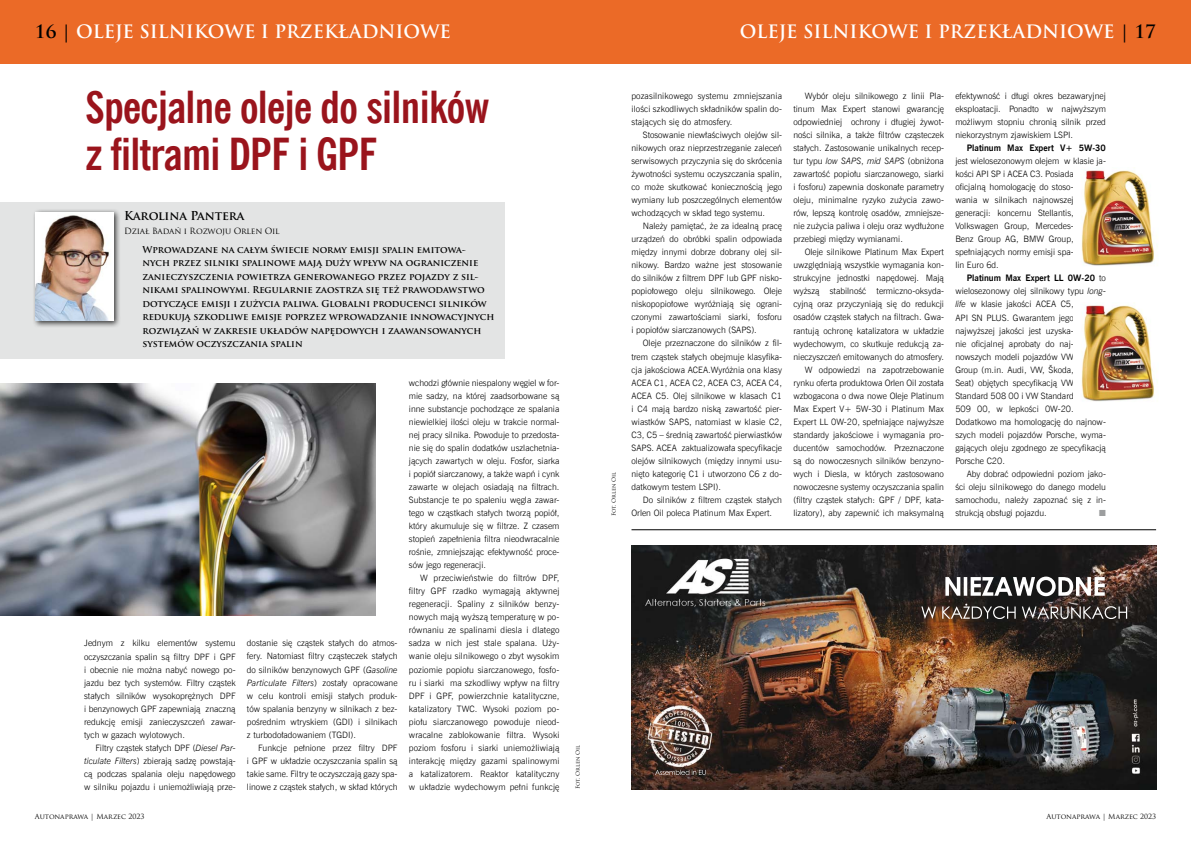
<style>
.page{position:relative;width:1191px;height:842px;background:#fff}
.page>*{position:absolute;margin:0;border:0;box-sizing:border-box;transform-origin:0 0}
.t1{font:700 44px/47px "News Goth Cn EU";letter-spacing:-.015em;color:#9a141c}
.t2{font:700 18px "Trajan Pro";color:#fff}
.t3{font:700 12px "Trajan Pro";letter-spacing:-.01em;color:#000}
.t4{font:700 9.2px/13.5px "Trajan Pro";color:#000}
.t5{font:8.8px/13px "News Goth Lt EU";color:#000;text-align:justify}
.t6{font:700 8.8px "News Goth EU";color:#000}
.t7{font:8.8px "Zapf Dingbats ITC";color:#9c9e9f}
.t8{font:8.4px "Trajan Pro";letter-spacing:-.015em;color:#000}
.t9{font:7px "Trajan Pro";color:#000}
.t10{font:5.5px "Trajan Pro";letter-spacing:-.02em;color:#000}
.s1{color:#000}
.s2{font-style:italic}
.s3{font-family:"News Goth Lt EU";font-weight:400}
</style>
<div class="page">
<div style="left:0;top:0;width:595px;height:64px;background:#eb6a27"></div>
<div style="left:595px;top:0;width:596px;height:64px;background:#eb6a27"></div>
<div style="left:0;top:202px;width:504px;height:156px;background:#e3e4e4"></div>
<div style="left:32px;top:208px;width:89px;height:120px;background:#000;opacity:.75"></div>
<img style="left:36px;top:212px;width:78px;height:109px">
<img style="left:0;top:383px;width:376px;height:233px">
<img style="left:631px;top:546px;width:525px;height:243px">
<img style="left:1081px;top:305px;width:73px;height:97px">
<img style="left:1081px;top:170px;width:77px;height:96px">
<hr style="left:631px;top:530px;width:525px;height:1px;background:#000">
<h2 class="t2" style="left:35px;top:20px;width:417px"><span class="s1">16 |</span> OLEJE SILNIKOWE I PRZEKŁADNIOWE</h2>
<h1 class="t1" style="left:85px;top:85px;width:406px">Specjalne oleje do silników z filtrami DPF i GPF</h1>
<h3 class="t3" style="left:124px;top:208px;width:122px">Karolina Pantera</h3>
<p class="t8" style="left:124px;top:226px;width:157px">Dział Badań i Rozwoju Orlen Oil</p>
<p class="t4" style="left:142px;top:243px;width:353px">Wprowadzane na całym świecie normy emisji spalin emitowa&shy;nych przez silniki spalinowe mają duży wpływ na ograniczenie zanieczyszczenia powietrza generowanego przez pojazdy z sil&shy;nikami spalinowymi. Regularnie zaostrza się też prawodawstwo dotyczące emisji i zużycia paliwa. Globalni producenci silników redukują szkodliwe emisje poprzez wprowadzanie innowacyjnych rozwiązań w zakresie układów napędowych i zaawansowanych systemów oczyszczania spalin</p>
<p class="t5" style="left:409px;top:376px;width:152px">wchodzi głównie niespalony węgiel w for&shy;mie sadzy, na której zaadsorbowane są inne substancje pochodzące ze spalania niewielkiej ilości oleju w trakcie normal&shy;nej pracy silnika. Powoduje to przedosta&shy;nie się do spalin dodatków uszlachetnia&shy;jących zawartych w oleju. Fosfor, siarka i popiół siarczanowy, a także wapń i cynk zawarte w olejach osiadają na filtrach.<br>Substancje te po spaleniu węgla zawar&shy;tego w cząstkach stałych tworzą popiół, który akumuluje się w filtrze. Z czasem stopień zapełnienia filtra nieodwracalnie rośnie, zmniejszając efektywność proce&shy;sów jego regeneracji.</p>
<p class="t5" style="left:409px;top:572px;width:152px;text-indent:11px">W przeciwieństwie do filtrów DPF, filtry GPF rzadko wymagają aktywnej regeneracji. Spaliny z silników benzy&shy;nowych mają wyższą temperaturę w po&shy;równaniu ze spalinami diesla i dlatego sadza w nich jest stale spalana. Uży&shy;wanie oleju silnikowego o zbyt wysokim poziomie popiołu siarczanowego, fosfo&shy;ru i siarki ma szkodliwy wpływ na filtry DPF i GPF, powierzchnie katalityczne, katalizatory TWC. Wysoki poziom po&shy;piołu siarczanowego powoduje nieod&shy;wracalne zablokowanie filtra. Wysoki poziom fosforu i siarki uniemożliwiają interakcję między gazami spalinowymi a katalizatorem. Reaktor katalityczny w układzie wydechowym pełni funkcję</p>
<p class="t5" style="left:247px;top:637px;width:152px">dostanie się cząstek stałych do atmos&shy;fery. Natomiast filtry cząsteczek stałych do silników benzynowych GPF (<span class="s2">Gasoline Particulate Filters</span>) zostały opracowane w celu kontroli emisji stałych produk&shy;tów spalania benzyny w silnikach z bez&shy;pośrednim wtryskiem (GDI) i silnikach z turbodoładowaniem (TGDI).</p>
<p class="t5" style="left:247px;top:741px;width:152px;text-indent:11px">Funkcje pełnione przez filtry DPF i GPF w układzie oczyszczania spalin są takie same. Filtry te oczyszczają gazy spa&shy;linowe z cząstek stałych, w skład których</p>
<p class="t5" style="left:84px;top:637px;width:153px">Jednym z kilku elementów systemu oczyszczania spalin są filtry DPF i GPF i obecnie nie można nabyć nowego po&shy;jazdu bez tych systemów. Filtry cząstek stałych silników wysokoprężnych DPF i benzynowych GPF zapewniają znaczną redukcję emisji zanieczyszczeń zawar&shy;tych w gazach wylotowych.</p>
<p class="t5" style="left:84px;top:741px;width:153px;text-indent:11px">Filtry cząstek stałych DPF (<span class="s2">Diesel Par&shy;ticulate Filters</span>) zbierają sadzę powstają&shy;cą podczas spalania oleju napędowego w silniku pojazdu i uniemożliwiają prze-</p>
<p class="t9" style="left:35px;top:812px;width:111px">Autonaprawa | Marzec 2023</p>
<p class="t10" style="left:574px;top:789px;width:46px;rotate:-90deg">Fot. Orlen Oil</p>
<h2 class="t2" style="left:740px;top:20px;width:417px">OLEJE SILNIKOWE I PRZEKŁADNIOWE <span class="s1">| 17</span></h2>
<p class="t10" style="left:610px;top:516px;width:46px;rotate:-90deg">Fot. Orlen Oil</p>
<p class="t5" style="left:631px;top:89px;width:152px">pozasilnikowego systemu zmniejszania ilości szkodliwych składników spalin do&shy;stających się do atmosfery.</p>
<p class="t5" style="left:631px;top:128px;width:152px;text-indent:11px">Stosowanie niewłaściwych olejów sil&shy;nikowych oraz nieprzestrzeganie zaleceń serwisowych przyczynia się do skrócenia żywotności systemu oczyszczania spalin, co może skutkować koniecznością jego wymiany lub poszczególnych elementów wchodzących w skład tego systemu.</p>
<p class="t5" style="left:631px;top:220px;width:152px;text-indent:11px">Należy pamiętać, że za idealną pracę urządzeń do obróbki spalin odpowiada między innymi dobrze dobrany olej sil&shy;nikowy. Bardzo ważne jest stosowanie do silników z filtrem DPF lub GPF nisko&shy;popiołowego oleju silnikowego. Oleje niskopopiołowe wyróżniają się ograni&shy;czonymi zawartościami siarki, fosforu i popiołów siarczanowych (SAPS).</p>
<p class="t5" style="left:631px;top:337px;width:152px;text-indent:11px">Oleje przeznaczone do silników z fil&shy;trem cząstek stałych obejmuje klasyfika&shy;cja jakościowa ACEA.Wyróżnia ona klasy ACEA C1, ACEA C2, ACEA C3, ACEA C4, ACEA C5. Olej silnikowe w klasach C1 i C4 mają bardzo niską zawartość pier&shy;wiastków SAPS, natomiast w klasie C2, C3, C5 – średnią zawartość pierwiastków SAPS. ACEA zaktualizowała specyfikacje olejów silnikowych (między innymi usu&shy;nięto kategorię C1 i utworzono C6 z do&shy;datkowym testem LSPI).</p>
<p class="t5" style="left:631px;top:493px;width:152px;text-indent:11px">Do silników z filtrem cząstek stałych<br>Orlen Oil poleca Platinum Max Expert.</p>
<p class="t5" style="left:793px;top:89px;width:152px;text-indent:11px">Wybór oleju silnikowego z linii Pla&shy;tinum Max Expert stanowi gwarancję odpowiedniej ochrony i długiej żywot&shy;ności silnika, a także filtrów cząsteczek stałych. Zastosowanie unikalnych recep&shy;tur typu <span class="s2">low SAPS</span>, <span class="s2">mid SAPS</span> (obniżona zawartość popiołu siarczanowego, siarki i fosforu) zapewnia doskonałe parametry oleju, minimalne ryzyko zużycia zawo&shy;rów, lepszą kontrolę osadów, zmniejsze&shy;nie zużycia paliwa i oleju oraz wydłużone przebiegi między wymianami.</p>
<p class="t5" style="left:793px;top:246px;width:152px;text-align:right">Oleje silnikowe Platinum Max Expert uwzględniają wszystkie wymagania kon&shy;strukcyjne jednostki napędowej. Mają wyższą stabilność termiczno-oksyda&shy;cyjną oraz przyczyniają się do redukcji osadów cząstek stałych na filtrach. Gwa&shy;rantują ochronę katalizatora w układzie wydechowym, co skutkuje redukcją za&shy;nieczyszczeń emitowanych do atmosfery.<br>W odpowiedzi na zapotrzebowanie rynku oferta produktowa Orlen Oil została wzbogacona o dwa nowe Oleje Platinum Max Expert V+ 5W-30 i Platinum Max Expert LL 0W-20, spełniające najwyższe standardy jakościowe i wymagania pro&shy;ducentów samochodów. Przeznaczone są do nowoczesnych silników benzyno&shy;wych i Diesla, w których zastosowano nowoczesne systemy oczyszczania spalin (filtry cząstek stałych: GPF / DPF, kata&shy;lizatory), aby zapewnić ich maksymalną</p>
<p class="t5" style="left:955px;top:89px;width:152px">efektywność i długi okres bezawaryjnej eksploatacji. Ponadto w najwyższym możliwym stopniu chronią silnik przed niekorzystnym zjawiskiem LSPI.</p>
<p class="t6" style="left:966px;top:142px;width:141px">Platinum Max Expert V+ 5W-30</p>
<p class="t5" style="left:955px;top:155px;width:152px;text-align:left">jest wielosezonowym olejem w klasie ja&shy;kości API SP i ACEA C3. Posiada oficjalną homologację do stoso-<br>wania w silnikach najnowszej generacji: koncernu Stellantis,<br>Volkswagen Group, Mercedes-<br>Benz Group AG, BMW Group, spełniających normy emisji spa-<br>lin Euro 6d.</p>
<p class="t6" style="left:966px;top:273px;width:141px">Platinum Max Expert LL 0W-20 <span class="s3">to</span></p>
<p class="t5" style="left:955px;top:285px;width:152px;text-align:left">wielosezonowy olej silnikowy typu <span class="s2">long&shy;life</span> w klasie jakości ACEA C5,<br>API SN PLUS. Gwarantem jego najwyższej jakości jest uzyska-<br>nie oficjalnej aprobaty do naj&shy;nowszych modeli pojazdów VW<br>Group (m.in. Audi, VW, Škoda,<br>Seat) objętych specyfikacją VW<br>Standard 508 00 i VW Standard<br>509 00, w lepkości 0W-20.<br>Dodatkowo ma homologację do najnow&shy;szych modeli pojazdów Porsche, wyma&shy;gających oleju zgodnego ze specyfikacją<br>Porsche C20.</p>
<p class="t5" style="left:955px;top:468px;width:152px;text-indent:11px">Aby dobrać odpowiedni poziom jako&shy;ści oleju silnikowego do danego modelu samochodu, należy zapoznać się z in-</p>
<p class="t5" style="left:955px;top:507px;width:93px">strukcją obsługi pojazdu.</p>
<p class="t7" style="left:1099px;top:509px;width:8px">■</p>
<p class="t9" style="left:1046px;top:812px;width:111px">Autonaprawa | Marzec 2023</p>
</div>
